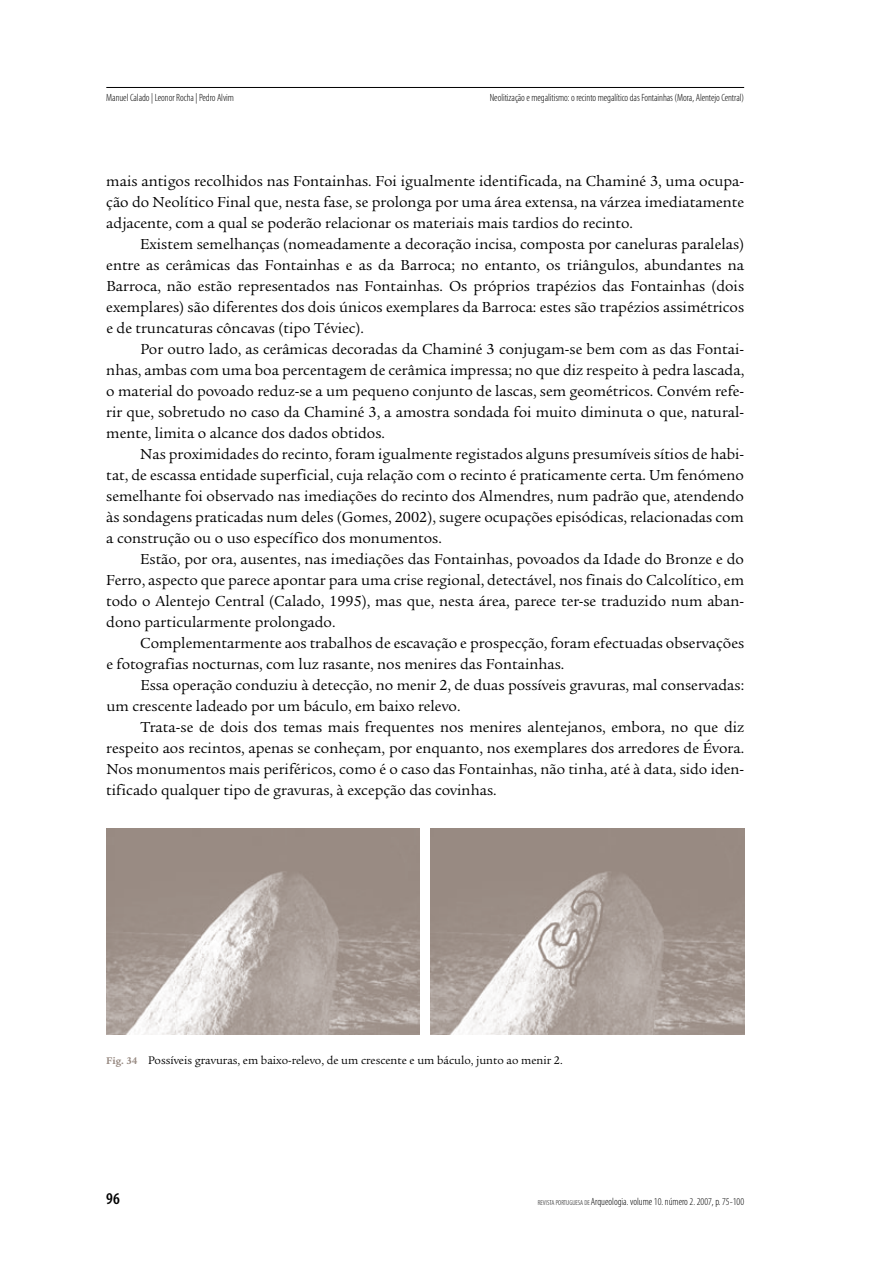
<style>
.page{position:relative;width:893px;height:1263px;background:#fff}
.page>*{position:absolute;margin:0;border:0;box-sizing:border-box;transform-origin:0 0}
.t1{font:600 condensed 16.5px "Myriad Pro";color:#000}
.t2{font:15.75px/21px "Legacy Serif";color:#000;text-align:justify}
.t3{font:12px "Legacy Serif";color:#000}
.t4{font:300 condensed 10.5px "Myriad Pro";letter-spacing:-.005em;color:#000}
.s1{font-weight:700;font-size:10.5px;color:#978981}
.s2{font-size:7.2px}
</style>
<div class="page">
<hr style="left:106px;top:87px;width:638px;height:1px;background:#000">
<img style="left:106px;top:828px;width:314px;height:206px">
<img style="left:431px;top:828px;width:313px;height:206px">
<p class="t4" style="left:106px;top:92px;width:129px">Manuel Calado | Leonor Rocha | Pedro Alvim</p>
<p class="t4" style="left:490px;top:92px;width:256px">Neolitização e megalitismo: o recinto megalítico das Fontainhas (Mora, Alentejo Central)</p>
<p class="t2" style="left:106px;top:171px;width:639px">mais antigos recolhidos nas Fontainhas. Foi igualmente identificada, na Chaminé 3, uma ocupa&shy;ção do Neolítico Final que, nesta fase, se prolonga por uma área extensa, na várzea imediatamente adjacente, com a qual se poderão relacionar os materiais mais tardios do recinto.</p>
<p class="t2" style="left:106px;top:234px;width:639px;text-indent:34px">Existem semelhanças (nomeadamente a decoração incisa, composta por caneluras paralelas) entre as cerâmicas das Fontainhas e as da Barroca; no entanto, os triângulos, abundantes na Barroca, não estão representados nas Fontainhas. Os próprios trapézios das Fontainhas (dois exemplares) são diferentes dos dois únicos exemplares da Barroca: estes são trapézios assimétricos e de truncaturas côncavas (tipo Téviec).</p>
<p class="t2" style="left:106px;top:339px;width:639px;text-indent:34px">Por outro lado, as cerâmicas decoradas da Chaminé 3 conjugam-se bem com as das Fontai&shy;nhas, ambas com uma boa percentagem de cerâmica impressa; no que diz respeito à pedra lascada, o material do povoado reduz-se a um pequeno conjunto de lascas, sem geométricos. Convém refe&shy;rir que, sobretudo no caso da Chaminé 3, a amostra sondada foi muito diminuta o que, natural&shy;mente, limita o alcance dos dados obtidos.</p>
<p class="t2" style="left:106px;top:444px;width:639px;text-indent:34px">Nas proximidades do recinto, foram igualmente registados alguns presumíveis sítios de habi&shy;tat, de escassa entidade superficial, cuja relação com o recinto é praticamente certa. Um fenómeno semelhante foi observado nas imediações do recinto dos Almendres, num padrão que, atendendo às sondagens praticadas num deles (Gomes, 2002), sugere ocupações episódicas, relacionadas com a construção ou o uso específico dos monumentos.</p>
<p class="t2" style="left:106px;top:549px;width:639px;text-indent:34px">Estão, por ora, ausentes, nas imediações das Fontainhas, povoados da Idade do Bronze e do Ferro, aspecto que parece apontar para uma crise regional, detectável, nos finais do Calcolítico, em todo o Alentejo Central (Calado, 1995), mas que, nesta área, parece ter-se traduzido num aban&shy;dono particularmente prolongado.</p>
<p class="t2" style="left:106px;top:633px;width:639px;text-indent:34px">Complementarmente aos trabalhos de escavação e prospecção, foram efectuadas observações e fotografias nocturnas, com luz rasante, nos menires das Fontainhas.</p>
<p class="t2" style="left:106px;top:675px;width:639px;text-indent:34px">Essa operação conduziu à detecção, no menir 2, de duas possíveis gravuras, mal conservadas: um crescente ladeado por um báculo, em baixo relevo.</p>
<p class="t2" style="left:106px;top:717px;width:639px;text-indent:34px">Trata-se de dois dos temas mais frequentes nos menires alentejanos, embora, no que diz respeito aos recintos, apenas se conheçam, por enquanto, nos exemplares dos arredores de Évora.<br>Nos monumentos mais periféricos, como é o caso das Fontainhas, não tinha, até à data, sido iden&shy;tificado qualquer tipo de gravuras, à excepção das covinhas.</p>
<p class="t3" style="left:106px;top:1054px;width:458px"><span class="s1">Fig. 34</span> Possíveis gravuras, em baixo-relevo, de um crescente e um báculo, junto ao menir 2.</p>
<p class="t1" style="left:106px;top:1188px;width:15px">96</p>
<p class="t4" style="left:538px;top:1195px;width:208px"><span class="s2">REVISTA PORTUGUESA DE</span> Arqueologia. volume 10. número 2. 2007, p. 75-100</p>
</div>
